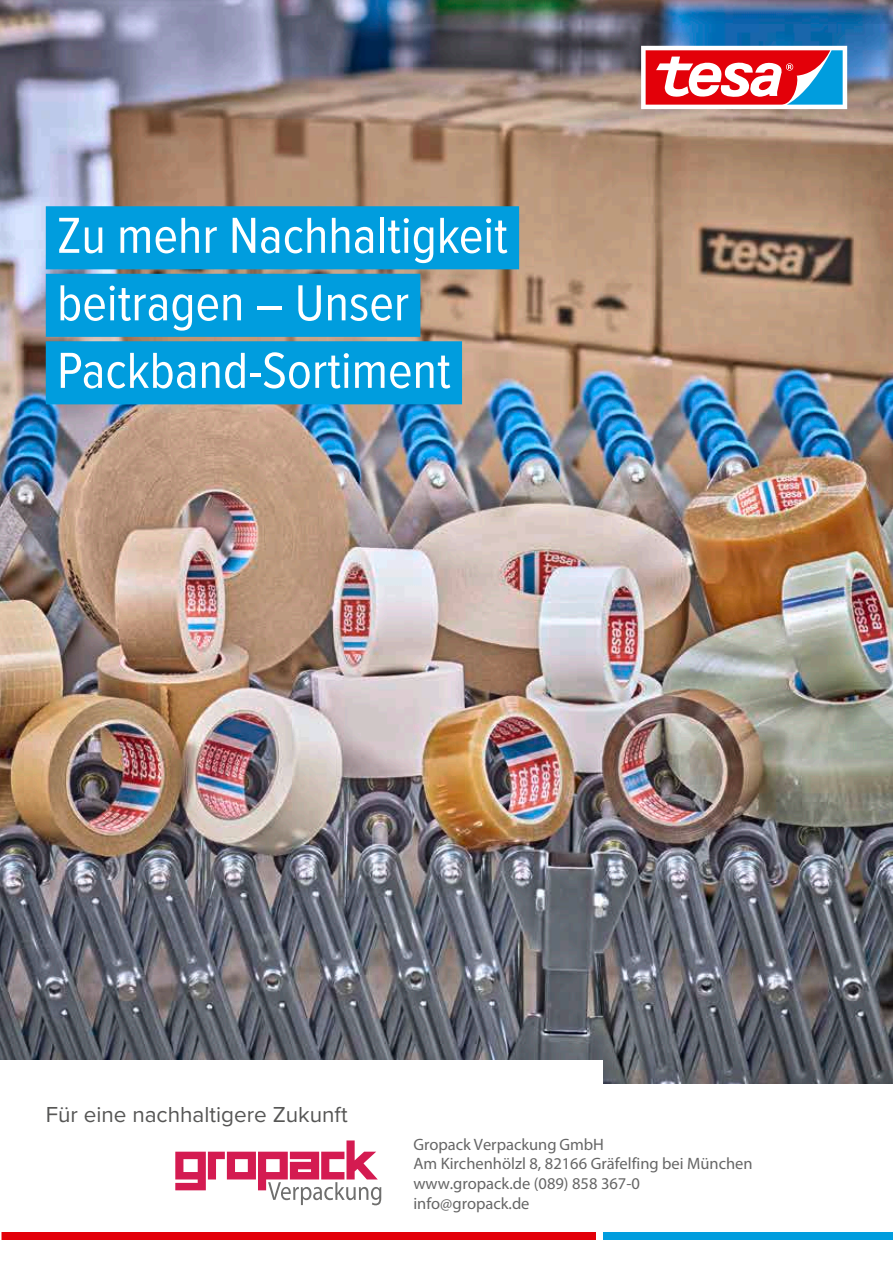
<style>
.page{position:relative;width:893px;height:1263px;background:#fff}
.page>*{position:absolute;margin:0;border:0;box-sizing:border-box;transform-origin:0 0}
.t1{font:52.5px/67.5px "Proxima Nova Cond";color:#fff}
.t2{font:22.5px "Proxima Nova";color:#565655}
.t3{font:16.5px/19.6px "Myriad Pro";color:#666}
</style>
<div class="page">
<img style="left:0;top:0;width:893px;height:1083px">
<div style="left:0;top:1060px;width:603px;height:40px;background:#fff"></div>
<div style="left:46px;top:206px;width:473px;height:63px;background:#009dde"></div>
<div style="left:46px;top:274px;width:374px;height:63px;background:#009dde"></div>
<div style="left:46px;top:341px;width:416px;height:63px;background:#009dde"></div>
<svg style="left:641px;top:46px;width:206px;height:63px"></svg>
<div style="left:0;top:1232px;width:595px;height:8px;background:#e30009"></div>
<div style="left:603px;top:1232px;width:290px;height:8px;background:#009dde"></div>
<svg style="left:0;top:1232px;width:2px;height:8px"></svg>
<svg style="left:175px;top:1140px;width:206px;height:65px"></svg>
<h1 class="t1" style="left:57px;top:199px;width:452px">Zu mehr Nachhaltigkeit beitragen – Unser<br>Packband-Sortiment</h1>
<h2 class="t2" style="left:46px;top:1097px;width:303px">Für eine nachhaltigere Zukunft</h2>
<p class="t3" style="left:413px;top:1134px;width:341px">Gropack Verpackung GmbH<br>Am Kirchenhölzl 8, 82166 Gräfelfing bei München www.gropack.de (089) 858 367-0 info@gropack.de</p>
</div>
